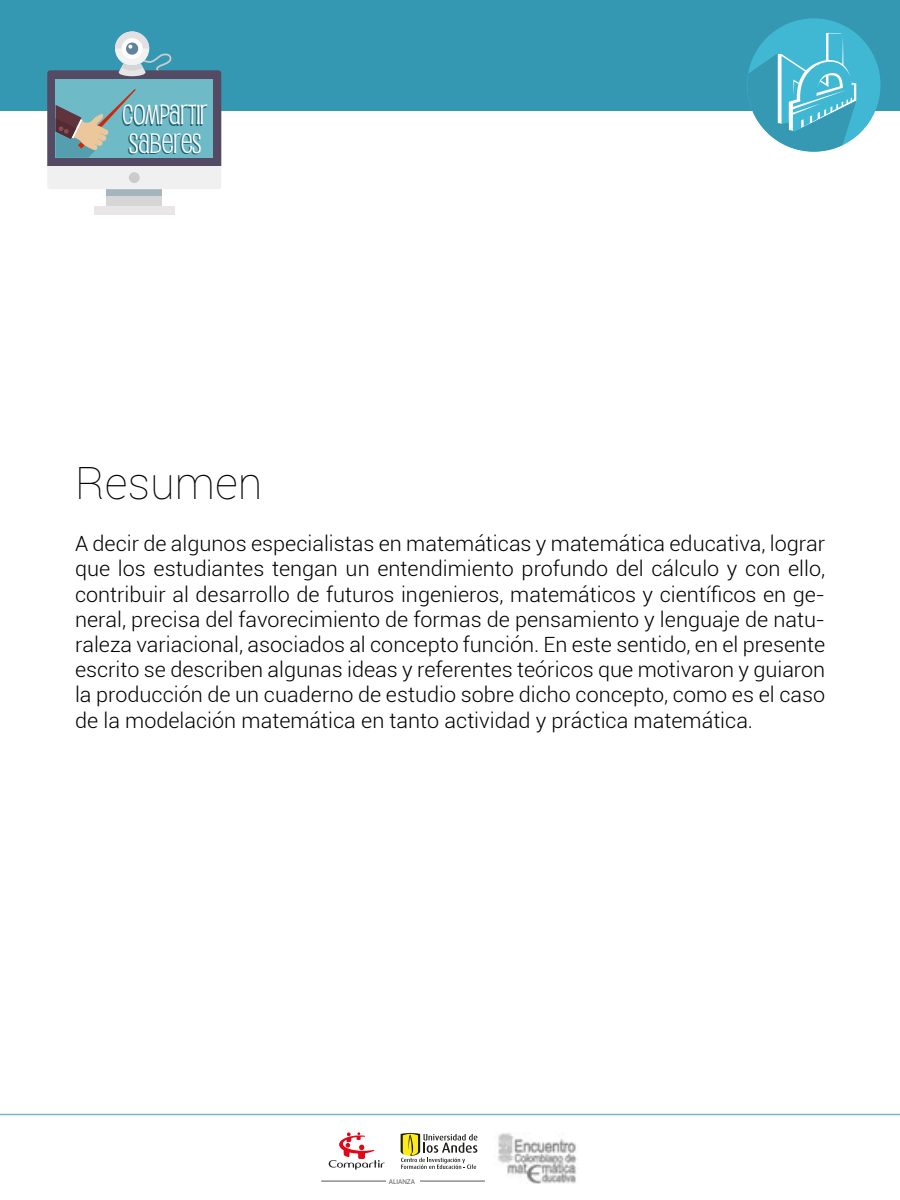
<style>
.page{position:relative;width:900px;height:1200px;background:#fff}
.page>*{position:absolute;margin:0;border:0;box-sizing:border-box;transform-origin:0 0}
.t1{font:100 45px "Roboto";color:#000}
.t2{font:27.3px/28.5px "Pupcat Rg";color:#fff}
.t3{font:300 21px/25.2px "Roboto";color:#000;text-align:justify}
.t4{font:500 7.05px "Helvetica Neue";color:#575756}
</style>
<div class="page">
<img style="left:497px;top:1133px;width:80px;height:50px">
<hr style="left:321px;top:1181px;width:65px;height:1px;background:#575756">
<hr style="left:420px;top:1181px;width:65px;height:1px;background:#575756">
<svg style="left:329px;top:1132px;width:56px;height:38px"></svg>
<svg style="left:401px;top:1133px;width:76px;height:36px"></svg>
<div style="left:0;top:0;width:900px;height:111px;background:#3598b3"></div>
<div style="left:107px;top:188px;width:55px;height:20px;background:#d6d6d6"></div>
<div style="left:94px;top:206px;width:81px;height:8px;background:#e8e6e6"></div>
<div style="left:107px;top:189px;width:55px;height:6px;background:#a6b5bd"></div>
<svg style="left:47px;top:31px;width:174px;height:158px"></svg>
<div style="left:747px;top:18px;width:134px;height:134px;background:#40b8d4;border-radius:50%"></div>
<svg style="left:747px;top:33px;width:109px;height:119px"></svg>
<hr style="left:0;top:1114px;width:900px;height:1px;background:#6ebac7">
<h2 class="t2" style="left:123px;top:99px;width:87px">COMPARTIR<br>SABERES</h2>
<h1 class="t1" style="left:75px;top:452px;width:189px">Resumen</h1>
<p class="t3" style="left:75px;top:530px;width:752px">A decir de algunos especialistas en matemáticas y matemática educativa, lograr que los estudiantes tengan un entendimiento profundo del cálculo y con ello, contribuir al desarrollo de futuros ingenieros, matemáticos y científicos en ge&shy;neral, precisa del favorecimiento de formas de pensamiento y lenguaje de natu&shy;raleza variacional, asociados al concepto función. En este sentido, en el presente escrito se describen algunas ideas y referentes teóricos que motivaron y guiaron la producción de un cuaderno de estudio sobre dicho concepto, como es el caso de la modelación matemática en tanto actividad y práctica matemática.</p>
<p class="t4" style="left:389px;top:1178px;width:28px">ALIANZA</p>
</div>
